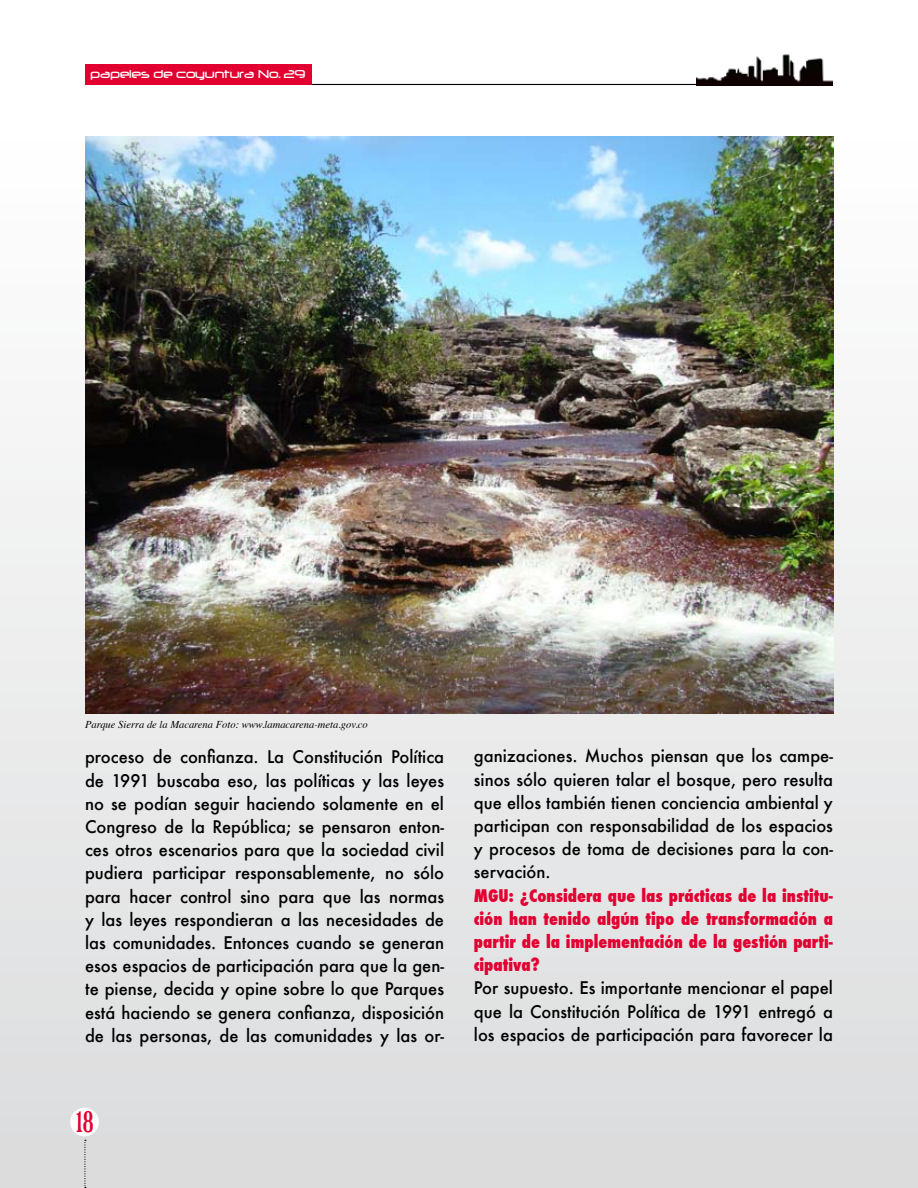
<style>
.page{position:relative;width:918px;height:1188px;background:#fff}
.page>*{position:absolute;margin:0;border:0;box-sizing:border-box;transform-origin:0 0}
.t1{font:30px "Euphorigenic";color:#e20031}
.t2{font:500 16.95px/23.2px "Futura";color:#000;text-align:justify}
.t3{font:800 condensed 16.95px/23.2px "Futura";color:#e20031;text-align:justify}
.t4{font:13.5px "Neuropol";color:#fff}
.t5{font:italic 10.5px "Times";color:#000}
</style>
<div class="page">
<div style="left:0;top:0;width:918px;height:1188px;background:linear-gradient(to bottom,#fff,#dbdcdd)"></div>
<div style="left:85px;top:65px;width:226px;height:20px;background:#e20031"></div>
<hr style="left:312px;top:84px;width:385px;height:1px;background:#000">
<img style="left:696px;top:51px;width:136px;height:34px">
<div style="left:70px;top:1108px;width:29px;height:28px;background:#fff;border-radius:50%"></div>
<svg style="left:84px;top:1140px;width:2px;height:48px"></svg>
<img style="left:85px;top:136px;width:748px;height:578px">
<p class="t4" style="left:91px;top:67px;width:216px">papeles de coyuntura No. 29</p>
<p class="t5" style="left:85px;top:715px;width:284px">Parque Sierra de la Macarena Foto: www.lamacarena-meta.gov.co</p>
<p class="t2" style="left:85px;top:745px;width:361px">proceso de confianza. La Constitución Política de 1991 buscaba eso, las políticas y las leyes no se podían seguir haciendo solamente en el Congreso de la República; se pensaron enton&shy;ces otros escenarios para que la sociedad civil pudiera participar responsablemente, no sólo para hacer control sino para que las normas y las leyes respondieran a las necesidades de las comunidades. Entonces cuando se generan esos espacios de participación para que la gen&shy;te piense, decida y opine sobre lo que Parques está haciendo se genera confianza, disposición de las personas, de las comunidades y las or-</p>
<p class="t2" style="left:474px;top:744px;width:361px">ganizaciones. Muchos piensan que los campe&shy;sinos sólo quieren talar el bosque, pero resulta que ellos también tienen conciencia ambiental y participan con responsabilidad de los espacios y procesos de toma de decisiones para la con&shy;servación.</p>
<p class="t3" style="left:474px;top:884px;width:361px">MGU: ¿Considera que las prácticas de la institu&shy;ción han tenido algún tipo de transformación a partir de la implementación de la gestión parti&shy;cipativa?</p>
<p class="t2" style="left:474px;top:976px;width:361px">Por supuesto. Es importante mencionar el papel que la Constitución Política de 1991 entregó a los espacios de participación para favorecer la</p>
<h1 class="t1" style="left:77px;top:1107px;width:18px">18</h1>
</div>
